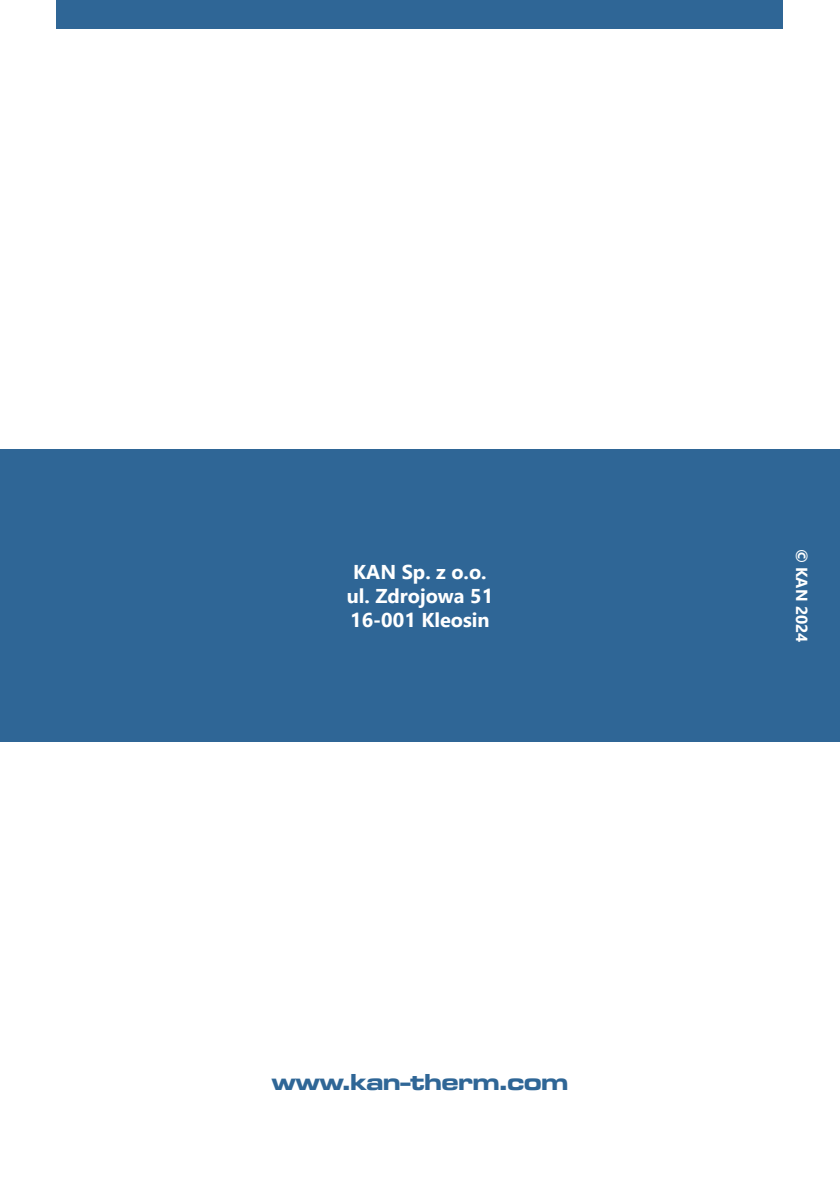
<style>
.page{position:relative;width:840px;height:1191px;background:#fff}
.page>*{position:absolute;margin:0;border:0;box-sizing:border-box;transform-origin:0 0}
.t1{font:24px "Microgramma D Bol Ext";color:#2f6696}
.t2{font:700 20px/24px "Segoe UI";color:#fff;text-align:center}
.t3{font:700 16px "Segoe UI";color:#fff}
</style>
<div class="page">
<div style="left:57px;top:0;width:725px;height:28px;background:#2f6696"></div>
<div style="left:0;top:449px;width:839px;height:292px;background:#2f6696"></div>
<p class="t2" style="left:346px;top:558px;width:148px">KAN Sp. z o.o. ul. Zdrojowa 51<br>16-001 Kleosin</p>
<p class="t1" style="left:272px;top:1065px;width:297px">www.kan-therm.com</p>
<p class="t3" style="left:816px;top:548px;width:95px;rotate:90deg">© KAN 2024</p>
</div>
